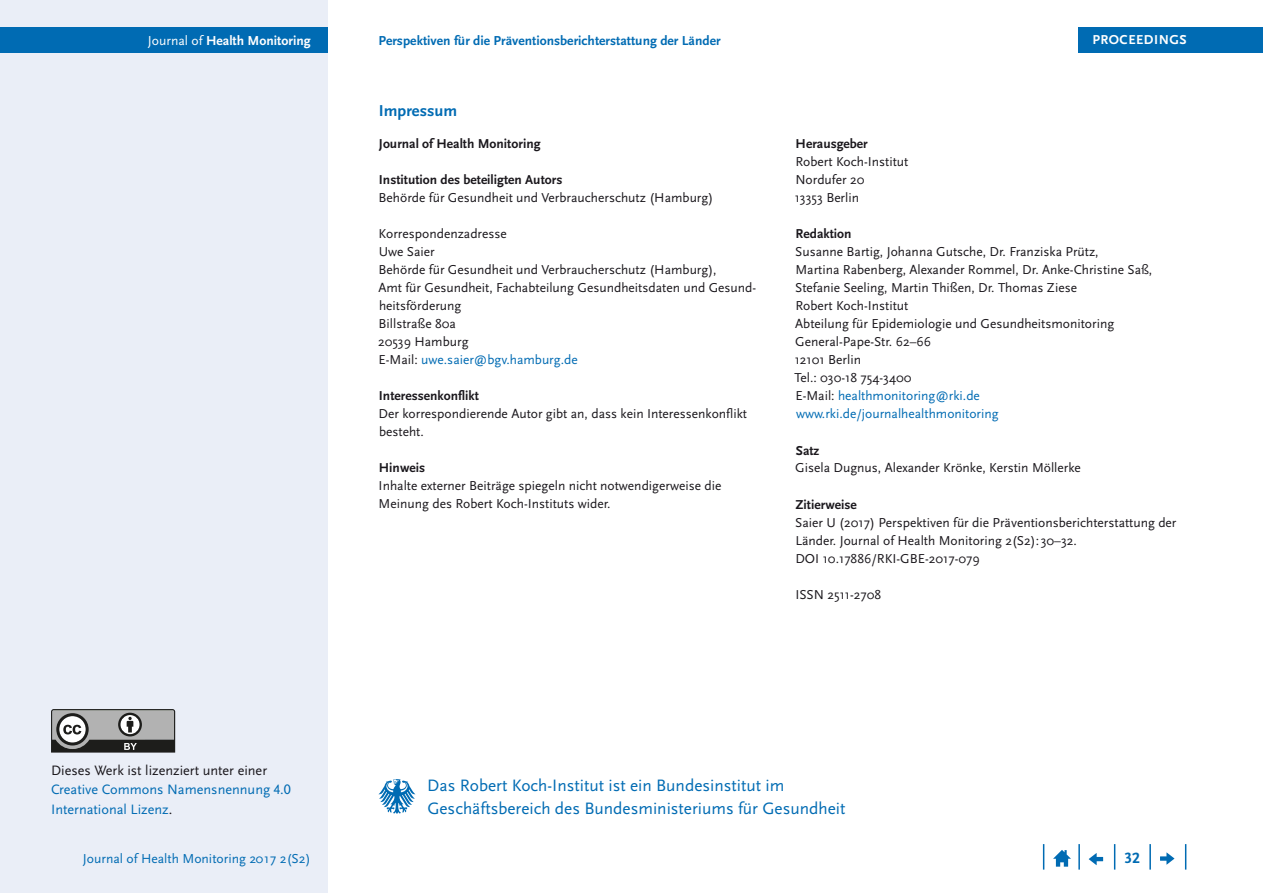
<style>
.page{position:relative;width:1263px;height:893px;background:#fff}
.page>*{position:absolute;margin:0;border:0;box-sizing:border-box;transform-origin:0 0}
.t1{font:17.25px/22.5px "Scala Sans Pro";color:#006bb3}
.t2{font:700 16.5px "Scala Sans Pro";color:#006bb3}
.t3{font:700 15.75px "Scala Sans Pro";color:#006bb3}
.BU_Quellenangabe{font:14.25px/19.5px "Scala Sans Pro";color:#006bb3}
.t4{font:14.25px "Scala Sans Pro";color:#1a171c}
.t5{font:700 13.65px "Scala Sans Pro";color:#006bb3}
.t6{font:13.65px "Scala Sans Pro";color:#006bb3}
.t7{font:700 13.65px "Scala Sans Pro";color:#fff}
.Impressum_klein{font:13.5px/18px "Scala Sans Pro";color:#1a171c}
.Impressum_klein-2{font:700 13.5px "Scala Sans Pro";color:#1a171c}
.Impressum_klein-3{font:13.5px "Scala Sans Pro";color:#006bb3}
.t8{font:700 13.5px "Scala Sans Pro";letter-spacing:.04em;color:#fff}
.s1{font-weight:400}
.s2{color:#1a171c}
</style>
<div class="page">
<div style="left:0;top:0;width:327px;height:893px;background:#eaeef7"></div>
<div style="left:0;top:28px;width:327px;height:25px;background:#006bb3"></div>
<svg style="left:1185px;top:844px;width:1px;height:26px"></svg>
<hr style="left:1149px;top:844px;width:2px;height:26px;background:#006bb3">
<svg style="left:1114px;top:844px;width:1px;height:26px"></svg>
<hr style="left:1078px;top:844px;width:2px;height:26px;background:#006bb3">
<svg style="left:1043px;top:844px;width:1px;height:26px"></svg>
<svg style="left:1053px;top:850px;width:18px;height:17px"></svg>
<svg style="left:1089px;top:853px;width:14px;height:12px"></svg>
<svg style="left:1160px;top:852px;width:14px;height:13px"></svg>
<div style="left:1078px;top:28px;width:185px;height:25px;background:#006bb3"></div>
<svg style="left:378px;top:779px;width:37px;height:35px"></svg>
<svg style="left:51px;top:709px;width:124px;height:43px"></svg>
<p class="t7" style="left:148px;top:33px;width:164px"><span class="s1">Journal of</span> Health Monitoring</p>
<p class="t5" style="left:378px;top:33px;width:344px">Perspektiven für die Präventionsberichterstattung der Länder</p>
<h1 class="t2" style="left:379px;top:101px;width:80px">Impressum</h1>
<p class="Impressum_klein-2" style="left:379px;top:136px;width:163px">Journal of Health Monitoring</p>
<h2 class="Impressum_klein-2" style="left:379px;top:172px;width:185px">Institution des beteiligten Autors</h2>
<p class="Impressum_klein" style="left:379px;top:189px;width:336px">Behörde für Gesundheit und Verbraucherschutz (Hamburg)</p>
<p class="Impressum_klein" style="left:379px;top:225px;width:130px">Korrespondenzadresse</p>
<p class="Impressum_klein" style="left:379px;top:243px;width:58px">Uwe Saier</p>
<p class="Impressum_klein" style="left:379px;top:261px;width:339px">Behörde für Gesundheit und Verbraucherschutz (Hamburg),</p>
<p class="Impressum_klein" style="left:378px;top:279px;width:379px">Amt für Gesundheit, Fachabteilung Gesundheitsdaten und Gesund&shy;heitsförderung</p>
<p class="Impressum_klein" style="left:379px;top:315px;width:79px">Billstraße 80a</p>
<p class="Impressum_klein" style="left:378px;top:333px;width:92px">20539 Hamburg</p>
<p class="Impressum_klein-3" style="left:379px;top:352px;width:201px"><span class="s2">E-Mail:</span> uwe.saier@bgv.hamburg.de</p>
<h2 class="Impressum_klein-2" style="left:379px;top:388px;width:101px">Interessenkonflikt</h2>
<p class="Impressum_klein" style="left:379px;top:405px;width:370px">Der korrespondierende Autor gibt an, dass kein Interessenkonflikt besteht.</p>
<h2 class="Impressum_klein-2" style="left:379px;top:460px;width:48px">Hinweis</h2>
<p class="Impressum_klein" style="left:379px;top:477px;width:344px">Inhalte externer Beiträge spiegeln nicht notwendigerweise die<br>Meinung des Robert Koch-Instituts wider.</p>
<p class="t8" style="left:1092px;top:32px;width:96px">PROCEEDINGS</p>
<h2 class="Impressum_klein-2" style="left:796px;top:136px;width:74px">Herausgeber</h2>
<p class="Impressum_klein" style="left:795px;top:153px;width:114px">Robert Koch-Institut</p>
<p class="Impressum_klein" style="left:795px;top:171px;width:70px">Nordufer 20</p>
<p class="Impressum_klein" style="left:795px;top:189px;width:66px">13353 Berlin</p>
<h2 class="Impressum_klein-2" style="left:796px;top:226px;width:57px">Redaktion</h2>
<p class="Impressum_klein" style="left:795px;top:243px;width:359px">Susanne Bartig, Johanna Gutsche, Dr. Franziska Prütz,<br>Martina Rabenberg, Alexander Rommel, Dr. Anke-Christine Saß,<br>Stefanie Seeling, Martin Thißen, Dr. Thomas Ziese</p>
<p class="Impressum_klein" style="left:795px;top:297px;width:114px">Robert Koch-Institut</p>
<p class="Impressum_klein" style="left:795px;top:315px;width:321px">Abteilung für Epidemiologie und Gesundheitsmonitoring<br>General-Pape-Str. 62–66</p>
<p class="Impressum_klein" style="left:795px;top:351px;width:68px">12101 Berlin</p>
<p class="Impressum_klein" style="left:794px;top:369px;width:118px">Tel.: 030-18 754-3400</p>
<p class="Impressum_klein-3" style="left:795px;top:388px;width:186px"><span class="s2">E-Mail:</span> healthmonitoring@rki.de</p>
<p class="Impressum_klein-3" style="left:796px;top:406px;width:204px">www.rki.de/journalhealthmonitoring</p>
<h2 class="Impressum_klein-2" style="left:796px;top:442px;width:25px">Satz</h2>
<p class="Impressum_klein" style="left:795px;top:459px;width:287px">Gisela Dugnus, Alexander Krönke, Kerstin Möllerke</p>
<h2 class="Impressum_klein-2" style="left:796px;top:496px;width:63px">Zitierweise</h2>
<p class="Impressum_klein" style="left:795px;top:513px;width:383px">Saier U (2017) Perspektiven für die Präventionsberichterstattung der<br>Länder. Journal of Health Monitoring 2(S2): 30–32.<br>DOI 10.17886/RKI-GBE-2017-079</p>
<p class="Impressum_klein" style="left:795px;top:585px;width:87px">ISSN 2511-2708</p>
<p class="t4" style="left:51px;top:762px;width:217px">Dieses Werk ist lizenziert unter einer</p>
<p class="BU_Quellenangabe" style="left:51px;top:780px;width:241px">Creative Commons Namensnennung 4.0<br>International Lizenz<span class="s2">.</span></p>
<p class="t1" style="left:427px;top:774px;width:420px">Das Robert Koch-Institut ist ein Bundesinstitut im<br>Geschäftsbereich des Bundesministeriums für Gesundheit</p>
<p class="t6" style="left:83px;top:850px;width:229px">Journal of Health Monitoring 2017 2(S2)</p>
<p class="t3" style="left:1124px;top:849px;width:17px">32</p>
</div>
